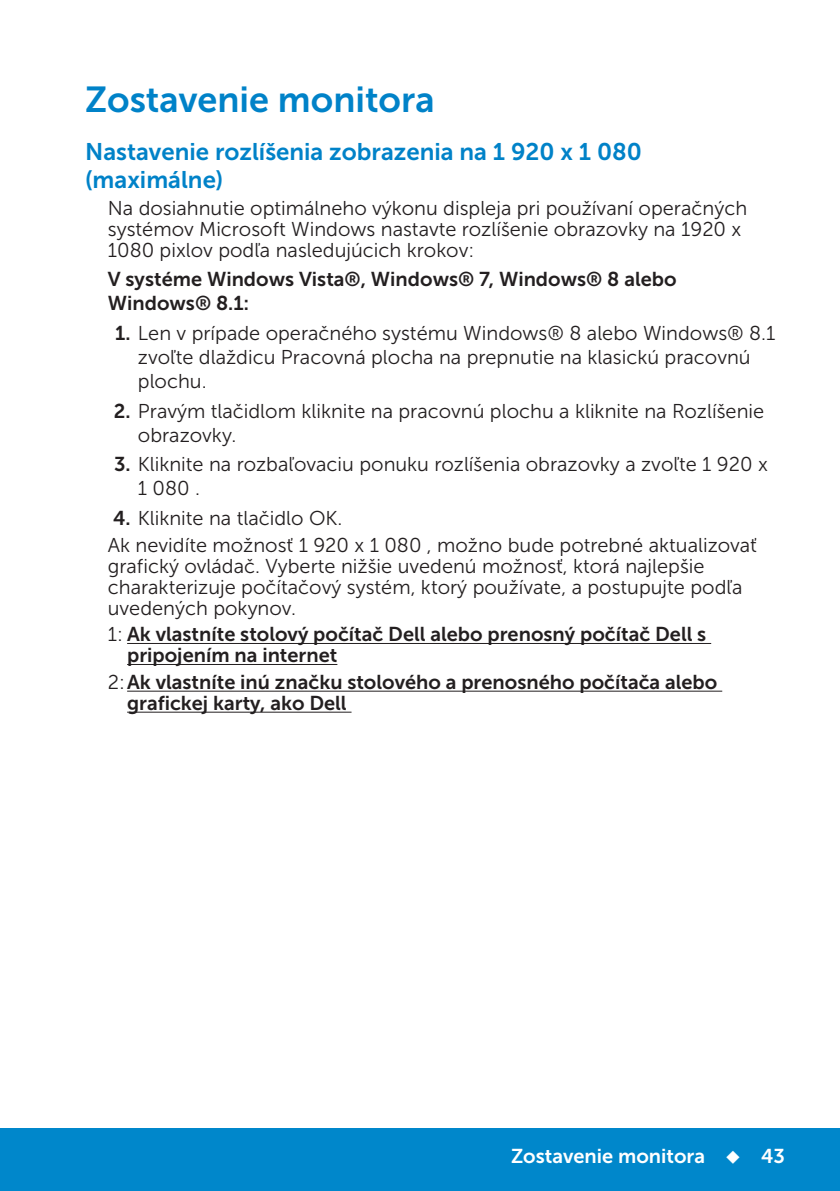
<style>
.page{position:relative;width:840px;height:1191px;background:#fff}
.page>*{position:absolute;margin:0;border:0;box-sizing:border-box;transform-origin:0 0}
.Head1{font:36px "Museo Sans For Dell 700";color:#0082c8}
.Head2{font:24px/28px "Museo Sans For Dell 700";color:#0082c8}
.Paragraph{font:20px/21px "Museo Sans For Dell 300";color:#231f20}
.Paragraph-2{font:20px/21px "Museo Sans For Dell 700";color:#231f20}
.t1{font:20px "Museo Sans For Dell 700";color:#fff}
.s1{font-family:"Museo Sans For Dell 700"}
.s2{font-family:"Museo Sans For Dell 300"}
</style>
<div class="page">
<div style="left:0;top:1128px;width:839px;height:63px;background:#0087cb"></div>
<hr style="left:127px;top:643px;width:583px;height:1px;background:#231f20">
<hr style="left:127px;top:664px;width:210px;height:1px;background:#231f20">
<hr style="left:127px;top:690px;width:594px;height:1px;background:#231f20">
<hr style="left:127px;top:711px;width:224px;height:1px;background:#231f20">
<p class="Head1" style="left:85px;top:80px;width:351px">Zostavenie monitora</p>
<p class="Head2" style="left:85px;top:138px;width:558px">Nastavenie rozlíšenia zobrazenia na 1 920 x 1 080 (maximálne)</p>
<p class="Paragraph" style="left:108px;top:197px;width:640px">Na dosiahnutie optimálneho výkonu displeja pri používaní operačných systémov Microsoft Windows nastavte rozlíšenie obrazovky na 1920 x<br>1080 pixlov podľa nasledujúcich krokov:</p>
<p class="Paragraph-2" style="left:108px;top:267px;width:570px;line-height:24px">V systéme Windows Vista®, Windows® 7, Windows® 8 alebo<br>Windows® 8.1:</p>
<p class="Paragraph" style="left:138px;top:321px;width:638px;line-height:24px;text-indent:-23px"><span class="s1">1.</span> Len v prípade operačného systému Windows® 8 alebo Windows® 8.1 zvoľte dlaždicu Pracovná plocha na prepnutie na klasickú pracovnú plochu.</p>
<p class="Paragraph" style="left:138px;top:399px;width:627px;line-height:24px;text-indent:-24px"><span class="s1">2.</span> Pravým tlačidlom kliknite na pracovnú plochu a kliknite na Rozlíšenie obrazovky.</p>
<p class="Paragraph" style="left:138px;top:452px;width:631px;line-height:24px;text-indent:-24px"><span class="s1">3.</span> Kliknite na rozbaľovaciu ponuku rozlíšenia obrazovky a zvoľte 1 920 x<br>1 080 .</p>
<p class="Paragraph" style="left:113px;top:508px;width:230px"><span class="s1">4.</span> Kliknite na tlačidlo OK.</p>
<p class="Paragraph" style="left:108px;top:534px;width:650px">Ak nevidíte možnosť 1 920 x 1 080 , možno bude potrebné aktualizovať grafický ovládač. Vyberte nižšie uvedenú možnosť, ktorá najlepšie charakterizuje počítačový systém, ktorý používate, a postupujte podľa uvedených pokynov.</p>
<p class="Paragraph-2" style="left:127px;top:624px;width:580px;text-indent:-19px"><span class="s2">1:</span> Ak vlastníte stolový počítač Dell alebo prenosný počítač Dell s pripojením na internet</p>
<p class="Paragraph-2" style="left:127px;top:671px;width:591px;text-indent:-19px"><span class="s2">2:</span>Ak vlastníte inú značku stolového a prenosného počítača alebo grafickej karty, ako Dell</p>
<p class="t1" style="left:511px;top:1144px;width:275px">Zostavenie monitora ◆ 43</p>
</div>
